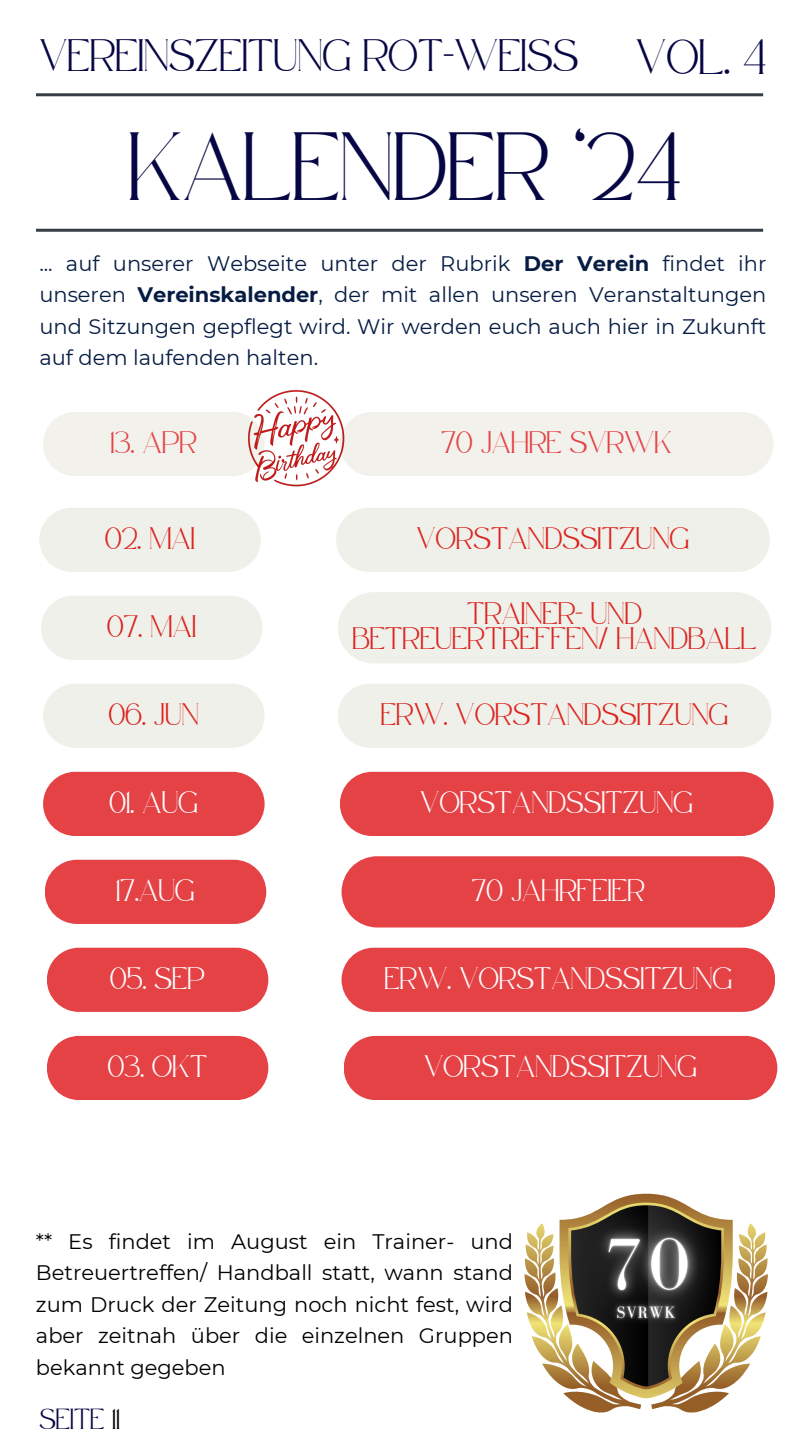
<style>
.page{position:relative;width:810px;height:1440px;background:#fff}
.page>*{position:absolute;margin:0;border:0;box-sizing:border-box;transform-origin:0 0}
.t1{font:47.2px "Safira March";color:#060644}
.t2{font:24.2px "Safira March";color:#060644}
.t3{font:22.2px "Safira March";color:#060644}
.t4{font:21px/31.5px "Montserrat";color:#061c43;text-align:justify}
.t5{font:21px/31.5px "Montserrat";color:#000;text-align:justify}
.t6{font:15.2px/25.5px "Safira March";color:#db241f;text-align:center}
.t7{font:15.2px "Safira March";color:#fff}
.t8{font:15.2px "Safira March";color:#e54246}
.t9{font:14.2px "Safira March";color:#060644}
.s1{font-weight:700}
.s2{color:#000}
</style>
<div class="page">
<hr style="left:36px;top:93px;width:727px;height:3px;background:#363d46">
<hr style="left:36px;top:229px;width:727px;height:3px;background:#363d46">
<div style="left:43px;top:412px;width:222px;height:64px;background:#f2f1eb;border-radius:32px"></div>
<div style="left:340px;top:412px;width:434px;height:64px;background:#f2f1eb;border-radius:32px"></div>
<div style="left:43px;top:684px;width:222px;height:64px;background:#f0f0ea;border-radius:32px"></div>
<div style="left:338px;top:684px;width:434px;height:64px;background:#f0f0ea;border-radius:32px"></div>
<div style="left:41px;top:596px;width:222px;height:64px;background:#f0f0ea;border-radius:32px"></div>
<div style="left:338px;top:592px;width:434px;height:71px;background:#f0f0ea"></div>
<div style="left:39px;top:508px;width:222px;height:64px;background:#f0f0ea;border-radius:32px"></div>
<div style="left:336px;top:508px;width:434px;height:64px;background:#f0f0ea;border-radius:32px"></div>
<img style="left:248px;top:390px;width:108px;height:97px">
<svg style="left:524px;top:1232px;width:216px;height:181px"></svg>
<img style="left:529px;top:1193px;width:239px;height:185px">
<img style="left:601px;top:1288px;width:92px;height:49px">
<div style="left:47px;top:948px;width:221px;height:64px;background:#e54246;border-radius:32px"></div>
<div style="left:342px;top:948px;width:433px;height:64px;background:#e54246;border-radius:32px"></div>
<div style="left:45px;top:860px;width:221px;height:64px;background:#e54246;border-radius:32px"></div>
<div style="left:342px;top:856px;width:433px;height:71px;background:#e54246"></div>
<div style="left:43px;top:772px;width:222px;height:64px;background:#e54246;border-radius:32px"></div>
<div style="left:340px;top:772px;width:434px;height:64px;background:#e54246;border-radius:32px"></div>
<div style="left:47px;top:1036px;width:221px;height:64px;background:#e54246;border-radius:32px"></div>
<div style="left:344px;top:1036px;width:433px;height:64px;background:#e54246;border-radius:32px"></div>
<p class="t3" style="left:39px;top:51px;width:541px">VEREINSZEITUNG ROT-WEISS</p>
<p class="t2" style="left:636px;top:52px;width:132px">VOL. 4</p>
<p class="t1" style="left:128px;top:156px;width:555px">KALENDER ‘24</p>
<p class="t4" style="left:39px;top:247px;width:729px">... auf unserer Webseite unter der Rubrik <span class="s1">Der Verein</span> findet ihr unseren <span class="s1">Vereinskalender</span>, der mit allen unseren Veranstaltungen und Sitzungen gepflegt wird. Wir werden euch auch hier in Zukunft auf dem laufenden halten.</p>
<h2 class="t8" style="left:111px;top:439px;width:88px">13. APR</h2>
<h1 class="t8" style="left:442px;top:439px;width:232px">70 JAHRE SVRWK</h1>
<p class="t6" style="left:105px;top:531px;width:92px">02. MAI</p>
<p class="t6" style="left:417px;top:531px;width:274px">VORSTANDSSITZUNG</p>
<p class="t6" style="left:107px;top:619px;width:90px">07. MAI</p>
<p class="t6" style="left:352px;top:606px;width:406px">TRAINER- UND<br>BETREUERTREFFEN/ HANDBALL</p>
<h4 class="t6" style="left:109px;top:707px;width:92px">06. JUN</h4>
<p class="t6" style="left:381px;top:707px;width:349px">ERW. VORSTANDSSITZUNG</p>
<p class="t7" style="left:110px;top:799px;width:90px">01. AUG</p>
<p class="t7" style="left:420px;top:799px;width:274px">VORSTANDSSITZUNG</p>
<p class="t7" style="left:116px;top:887px;width:80px">17.AUG</p>
<p class="t7" style="left:472px;top:886px;width:174px">70 JAHRFEIER</p>
<p class="t7" style="left:110px;top:975px;width:96px">05. SEP</p>
<p class="t7" style="left:385px;top:975px;width:349px">ERW. VORSTANDSSITZUNG</p>
<p class="t7" style="left:108px;top:1063px;width:101px">03. OKT</p>
<h4 class="t7" style="left:424px;top:1063px;width:274px">VORSTANDSSITZUNG</h4>
<p class="t5" style="left:36px;top:1226px;width:479px">** Es findet im August ein Trainer- und Betreuertreffen/ Handball statt, wann stand zum Druck der Zeitung noch nicht fest, wird aber zeitnah über die einzelnen Gruppen bekannt gegeben</p>
<p class="t9" style="left:39px;top:1416px;width:82px">SEITE <span class="s2">11</span></p>
</div>
